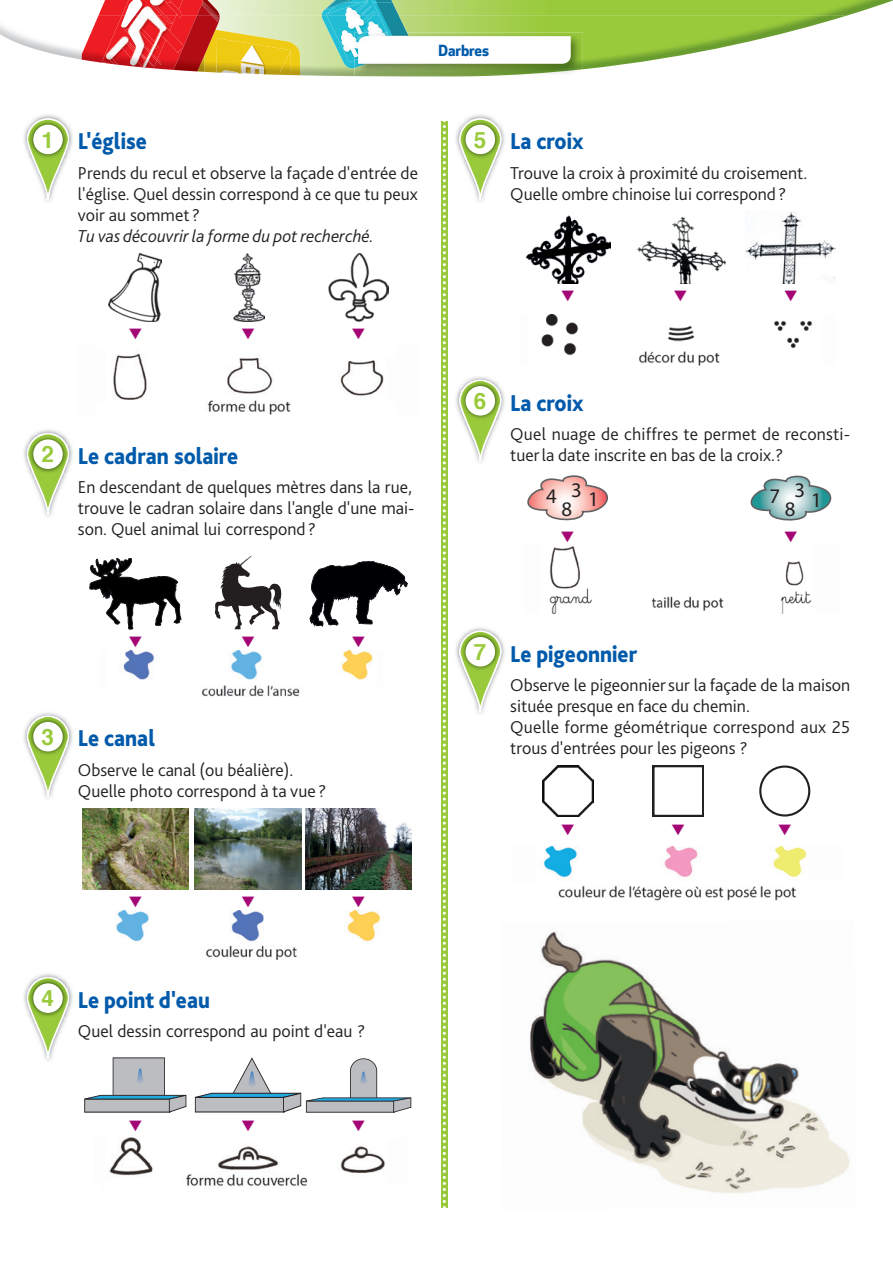
<style>
.page{position:relative;width:893px;height:1263px;background:#fff}
.page>*{position:absolute;margin:0;border:0;box-sizing:border-box;transform-origin:0 0}
.t1{font:800 24px "Bliss 2";color:#015aaa;scale:.9 1}
.t2{font:700 22.5px "Helvetica";color:#99ca3b}
.t3{font:20.85px "Myriad Pro";color:#231f20}
.t4{font:300 18px/21px "Bliss 2";color:#231f20}
.t5{font:italic 300 18px "Bliss 2";color:#231f20}
.t6{font:700 15px "Apex New";letter-spacing:-.005em;color:#015aaa}
</style>
<div class="page">
<div style="left:441px;top:121px;width:6px;height:1086px;background:#99ca3b"></div>
<img style="left:218px;top:16px;width:627px;height:61px">
<img style="left:0;top:25px;width:82px;height:35px">
<img style="left:220px;top:0;width:673px;height:16px">
<img style="left:204px;top:30px;width:96px;height:45px">
<img style="left:216px;top:38px;width:75px;height:37px">
<img style="left:280px;top:50px;width:11px;height:25px">
<img style="left:98px;top:0;width:119px;height:16px">
<img style="left:202px;top:2px;width:13px;height:1px">
<svg style="left:202px;top:3px;width:18px;height:20px"></svg>
<img style="left:172px;top:0;width:11px;height:16px">
<svg style="left:103px;top:0;width:40px;height:16px"></svg>
<img style="left:82px;top:16px;width:91px;height:54px">
<img style="left:173px;top:16px;width:45px;height:55px">
<img style="left:197px;top:5px;width:15px;height:11px">
<img style="left:322px;top:16px;width:33px;height:52px">
<img style="left:322px;top:0;width:2px;height:16px">
<img style="left:355px;top:32px;width:228px;height:44px">
<img style="left:355px;top:64px;width:43px;height:4px">
<svg style="left:324px;top:0;width:247px;height:64px"></svg>
<svg style="left:443px;top:121px;width:3px;height:1087px"></svg>
<img style="left:109px;top:253px;width:53px;height:68px">
<img style="left:234px;top:253px;width:30px;height:68px">
<img style="left:329px;top:253px;width:59px;height:68px">
<img style="left:113px;top:353px;width:271px;height:62px">
<svg style="left:90px;top:558px;width:91px;height:71px"></svg>
<svg style="left:215px;top:555px;width:67px;height:74px"></svg>
<svg style="left:310px;top:561px;width:98px;height:65px"></svg>
<img style="left:123px;top:650px;width:250px;height:47px">
<img style="left:82px;top:808px;width:106px;height:81px">
<img style="left:195px;top:808px;width:106px;height:81px">
<img style="left:305px;top:808px;width:107px;height:81px">
<img style="left:116px;top:910px;width:264px;height:49px">
<svg style="left:84px;top:1057px;width:102px;height:56px"></svg>
<img style="left:137px;top:1068px;width:6px;height:16px">
<svg style="left:195px;top:1057px;width:216px;height:56px"></svg>
<img style="left:360px;top:1071px;width:7px;height:14px">
<img style="left:109px;top:1137px;width:276px;height:49px">
<img style="left:24px;top:114px;width:49px;height:88px">
<svg style="left:27px;top:118px;width:42px;height:81px"></svg>
<img style="left:29px;top:120px;width:38px;height:39px">
<div style="left:33px;top:125px;width:30px;height:29px;background:#fff;border-radius:50%"></div>
<img style="left:24px;top:429px;width:49px;height:88px">
<svg style="left:27px;top:433px;width:42px;height:81px"></svg>
<img style="left:29px;top:435px;width:38px;height:39px">
<div style="left:33px;top:439px;width:30px;height:30px;background:#fff;border-radius:50%"></div>
<img style="left:24px;top:712px;width:49px;height:87px">
<svg style="left:27px;top:716px;width:42px;height:81px"></svg>
<img style="left:29px;top:717px;width:38px;height:39px">
<div style="left:33px;top:722px;width:30px;height:29px;background:#fff;border-radius:50%"></div>
<img style="left:24px;top:973px;width:49px;height:88px">
<svg style="left:27px;top:977px;width:42px;height:81px"></svg>
<img style="left:29px;top:979px;width:38px;height:38px">
<div style="left:33px;top:983px;width:30px;height:30px;background:#fff;border-radius:50%"></div>
<img style="left:525px;top:215px;width:85px;height:68px">
<img style="left:636px;top:216px;width:89px;height:67px">
<img style="left:746px;top:212px;width:90px;height:71px">
<img style="left:541px;top:314px;width:271px;height:51px">
<svg style="left:527px;top:475px;width:81px;height:46px"></svg>
<svg style="left:750px;top:475px;width:82px;height:46px"></svg>
<img style="left:549px;top:546px;width:263px;height:67px">
<svg style="left:542px;top:765px;width:51px;height:51px"></svg>
<svg style="left:653px;top:765px;width:51px;height:51px"></svg>
<div style="left:759px;top:765px;width:51px;height:51px;border:2px solid #231f20;border-radius:50%"></div>
<img style="left:544px;top:846px;width:263px;height:55px">
<img style="left:456px;top:114px;width:49px;height:88px">
<svg style="left:459px;top:118px;width:42px;height:81px"></svg>
<img style="left:461px;top:120px;width:39px;height:39px">
<div style="left:466px;top:125px;width:29px;height:29px;background:#fff;border-radius:50%"></div>
<img style="left:456px;top:376px;width:49px;height:87px">
<svg style="left:459px;top:380px;width:42px;height:81px"></svg>
<img style="left:461px;top:381px;width:39px;height:39px">
<div style="left:466px;top:386px;width:29px;height:30px;background:#fff;border-radius:50%"></div>
<img style="left:456px;top:627px;width:49px;height:87px">
<svg style="left:459px;top:631px;width:42px;height:81px"></svg>
<img style="left:461px;top:632px;width:39px;height:39px">
<div style="left:466px;top:637px;width:29px;height:29px;background:#fff;border-radius:50%"></div>
<img style="left:530px;top:932px;width:273px;height:262px">
<img style="left:803px;top:1106px;width:47px;height:82px">
<img style="left:143px;top:3px;width:38px;height:21px">
<img style="left:221px;top:56px;width:43px;height:18px">
<img style="left:373px;top:3px;width:14px;height:30px">
<img style="left:141px;top:0;width:31px;height:3px">
<img style="left:342px;top:0;width:51px;height:3px">
<p class="t6" style="left:438px;top:39px;width:52px">Darbres</p>
<p class="t2" style="left:41px;top:122px;width:14px">1</p>
<h1 class="t1" style="left:78px;top:126px;width:78px">L'église</h1>
<p class="t4" style="left:78px;top:162px;width:342px;text-align:justify">Prends du recul et observe la façade d'entrée de l'église. Quel dessin correspond à ce que tu peux voir au sommet ?</p>
<p class="t5" style="left:78px;top:225px;width:297px">Tu vas découvrir la forme du pot recherché.</p>
<p class="t2" style="left:474px;top:122px;width:14px">5</p>
<h1 class="t1" style="left:510px;top:126px;width:83px">La croix</h1>
<p class="t4" style="left:510px;top:162px;width:299px">Trouve la croix à proximité du croisement.<br>Quelle ombre chinoise lui correspond ?</p>
<p class="t2" style="left:41px;top:436px;width:14px">2</p>
<h1 class="t1" style="left:78px;top:441px;width:179px">Le cadran solaire</h1>
<p class="t4" style="left:78px;top:476px;width:338px">En descendant de quelques mètres dans la rue, trouve le cadran solaire dans l'angle d'une mai&shy;son. Quel animal lui correspond ?</p>
<p class="t2" style="left:41px;top:719px;width:14px">3</p>
<h1 class="t1" style="left:78px;top:723px;width:87px">Le canal</h1>
<p class="t4" style="left:78px;top:759px;width:250px">Observe le canal (ou béalière).<br>Quelle photo correspond à ta vue ?</p>
<p class="t2" style="left:474px;top:383px;width:14px">6</p>
<h1 class="t1" style="left:510px;top:388px;width:83px">La croix</h1>
<p class="t4" style="left:510px;top:423px;width:341px">Quel nuage de chiffres te permet de reconsti&shy;tuer la date inscrite en bas de la croix.?</p>
<p class="t3" style="left:546px;top:483px;width:12px">4</p>
<p class="t3" style="left:588px;top:486px;width:12px">1</p>
<p class="t3" style="left:571px;top:477px;width:12px">3</p>
<p class="t3" style="left:769px;top:483px;width:12px">7</p>
<p class="t3" style="left:811px;top:487px;width:12px">1</p>
<p class="t3" style="left:794px;top:477px;width:12px">3</p>
<p class="t3" style="left:562px;top:496px;width:12px">8</p>
<p class="t3" style="left:785px;top:496px;width:12px">8</p>
<p class="t2" style="left:474px;top:634px;width:14px">7</p>
<h1 class="t1" style="left:510px;top:639px;width:143px">Le pigeonnier</h1>
<p class="t4" style="left:510px;top:674px;width:342px">Observe le pig eonnier sur la façade de la maison située presque en face du chemin.<br>Quelle forme géométrique correspond aux 25 trous d'entrées pour les pigeons ?</p>
<p class="t2" style="left:41px;top:980px;width:14px">4</p>
<h1 class="t1" style="left:78px;top:985px;width:148px">Le point d'eau</h1>
<p class="t4" style="left:78px;top:1020px;width:289px">Quel dessin correspond au point d'eau ?</p>
</div>
